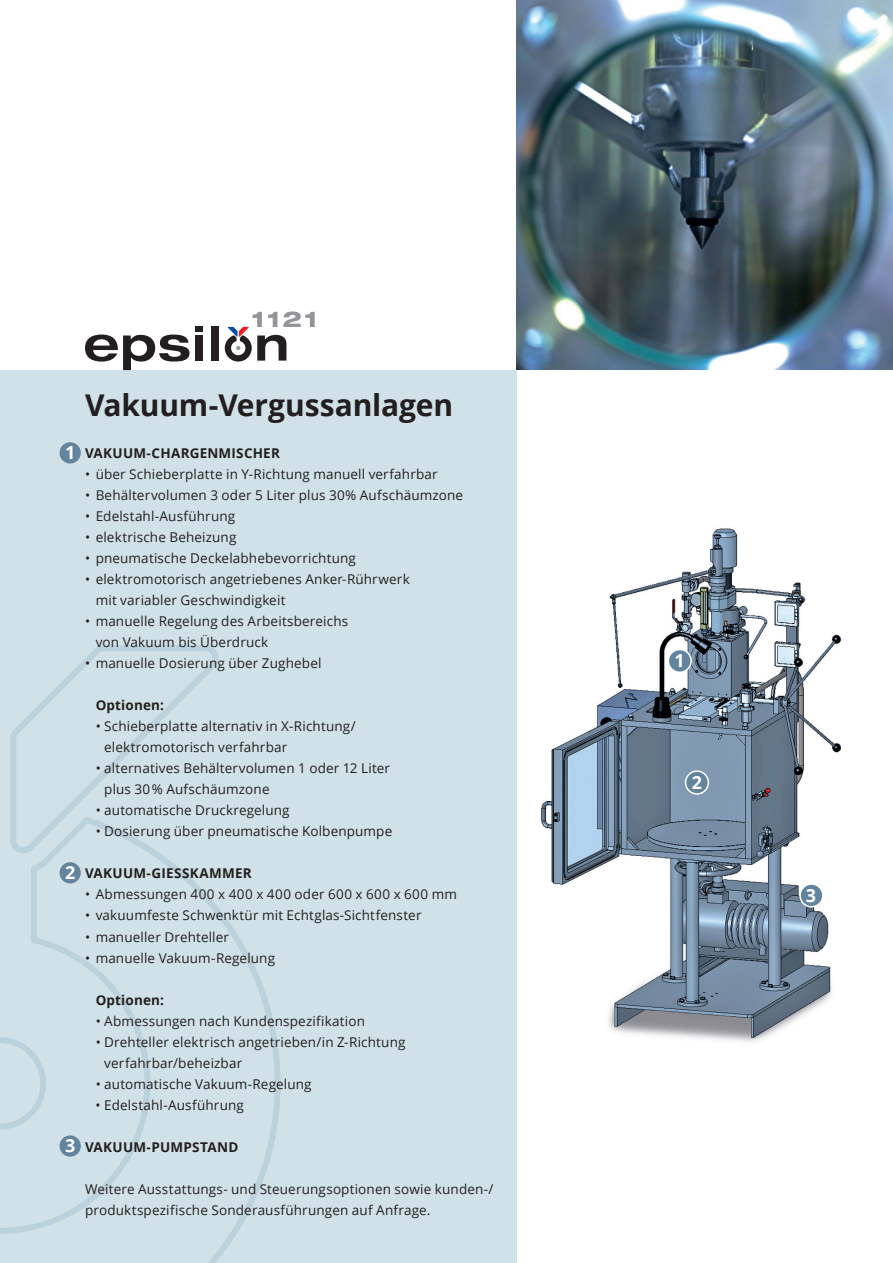
<style>
.page{position:relative;width:893px;height:1263px;background:#fff}
.page>*{position:absolute;margin:0;border:0;box-sizing:border-box;transform-origin:0 0}
.t1{font:700 30px "Open Sans";letter-spacing:-.005em;color:#231f20}
.t2{font:700 18px "Open Sans";color:#fff}
.t3{font:13.5px/21px "Open Sans";letter-spacing:.01em;color:#231f20}
.t4{font:700 13.5px "Open Sans";letter-spacing:.015em;color:#231f20}
</style>
<div class="page">
<div style="left:0;top:370px;width:517px;height:893px;background:#d0e2e8"></div>
<img style="left:517px;top:0;width:376px;height:370px">
<svg style="left:10px;top:645px;width:209px;height:166px"></svg>
<svg style="left:0;top:811px;width:281px;height:452px"></svg>
<div style="left:60px;top:862px;width:21px;height:21px;background:#62849d;border-radius:50%"></div>
<div style="left:60px;top:1135px;width:21px;height:22px;background:#62849d;border-radius:50%"></div>
<div style="left:60px;top:442px;width:21px;height:21px;background:#62849d;border-radius:50%"></div>
<svg style="left:85px;top:335px;width:104px;height:35px"></svg>
<div style="left:195px;top:326px;width:8px;height:6px;background:#231f20"></div>
<div style="left:195px;top:335px;width:8px;height:26px;background:#231f20"></div>
<div style="left:211px;top:326px;width:8px;height:35px;background:#231f20"></div>
<svg style="left:225px;top:311px;width:90px;height:51px"></svg>
<img style="left:541px;top:528px;width:300px;height:514px">
<div style="left:668px;top:649px;width:23px;height:23px;background:#62849d;border-radius:50%"></div>
<div style="left:668px;top:649px;width:24px;height:24px;border:2px solid #fff;border-radius:50%"></div>
<div style="left:686px;top:771px;width:22px;height:23px;background:#62849d;border-radius:50%"></div>
<div style="left:685px;top:770px;width:24px;height:25px;border:2px solid #fff;border-radius:50%"></div>
<div style="left:800px;top:884px;width:23px;height:23px;background:#62849d;border-radius:50%"></div>
<div style="left:799px;top:883px;width:25px;height:24px;border:2px solid #fff;border-radius:50%"></div>
<h2 class="t2" style="left:65px;top:440px;width:12px">1</h2>
<h2 class="t2" style="left:65px;top:860px;width:12px">2</h2>
<h2 class="t2" style="left:65px;top:1133px;width:12px">3</h2>
<h1 class="t1" style="left:85px;top:384px;width:370px">Vakuum-Vergussanlagen</h1>
<p class="t4" style="left:85px;top:444px;width:196px">VAKUUM-CHARGENMISCHER</p>
<p class="t3" style="left:85px;top:464px;width:354px">• über Schieberplatte in Y-Richtung manuell verfahrbar</p>
<p class="t3" style="left:85px;top:485px;width:380px">• Behältervolumen 3 oder 5 Liter plus 30% Aufschäumzone</p>
<p class="t3" style="left:85px;top:506px;width:152px">• Edelstahl-Ausführung</p>
<p class="t3" style="left:85px;top:527px;width:153px">• elektrische Beheizung</p>
<p class="t3" style="left:85px;top:548px;width:272px">• pneumatische Deckelabhebevorrichtung</p>
<p class="t3" style="left:96px;top:569px;width:316px;text-indent:-11px">• elektromotorisch angetriebenes Anker-Rührwerk mit variabler Geschwindigkeit</p>
<p class="t3" style="left:96px;top:611px;width:254px;text-indent:-11px">• manuelle Regelung des Arbeitsbereichs von Vakuum bis Überdruck</p>
<p class="t3" style="left:85px;top:653px;width:238px">• manuelle Dosierung über Zughebel</p>
<p class="t4" style="left:96px;top:696px;width:70px">Optionen:</p>
<p class="t3" style="left:104px;top:716px;width:253px;text-indent:-9px">• Schieberplatte alternativ in X-Richtung/ elektromotorisch verfahrbar</p>
<p class="t3" style="left:104px;top:758px;width:287px;text-indent:-9px">• alternatives Behältervolumen 1 oder 12 Liter plus 30% Aufschäumzone</p>
<p class="t3" style="left:96px;top:800px;width:196px">• automatische Druckregelung</p>
<p class="t3" style="left:96px;top:821px;width:298px">• Dosierung über pneumatische Kolbenpumpe</p>
<p class="t4" style="left:85px;top:864px;width:168px">VAKUUM-GIESSKAMMER</p>
<p class="t3" style="left:85px;top:884px;width:373px">• Abmessungen 400 x 400 x 400 oder 600 x 600 x 600 mm</p>
<p class="t3" style="left:85px;top:905px;width:338px">• vakuumfeste Schwenktür mit Echtglas-Sichtfenster</p>
<p class="t3" style="left:85px;top:926px;width:146px">• manueller Drehteller</p>
<p class="t3" style="left:85px;top:947px;width:192px">• manuelle Vakuum-Regelung</p>
<p class="t4" style="left:96px;top:990px;width:70px">Optionen:</p>
<p class="t3" style="left:96px;top:1010px;width:271px">• Abmessungen nach Kundenspezifikation</p>
<p class="t3" style="left:104px;top:1031px;width:303px;text-indent:-9px">• Drehteller elektrisch angetrieben/in Z-Richtung verfahrbar/beheizbar</p>
<p class="t3" style="left:96px;top:1073px;width:217px">• automatische Vakuum-Regelung</p>
<p class="t3" style="left:96px;top:1094px;width:150px">• Edelstahl-Ausführung</p>
<p class="t4" style="left:85px;top:1137px;width:155px">VAKUUM-PUMPSTAND</p>
<p class="t3" style="left:85px;top:1178px;width:410px">Weitere Ausstattungs- und Steuerungsoptionen sowie kunden-/ produktspezifische Sonderausführungen auf Anfrage.</p>
<h2 class="t2" style="left:675px;top:648px;width:12px">1</h2>
<h2 class="t2" style="left:692px;top:770px;width:12px">2</h2>
<h2 class="t2" style="left:806px;top:882px;width:12px">3</h2>
</div>
